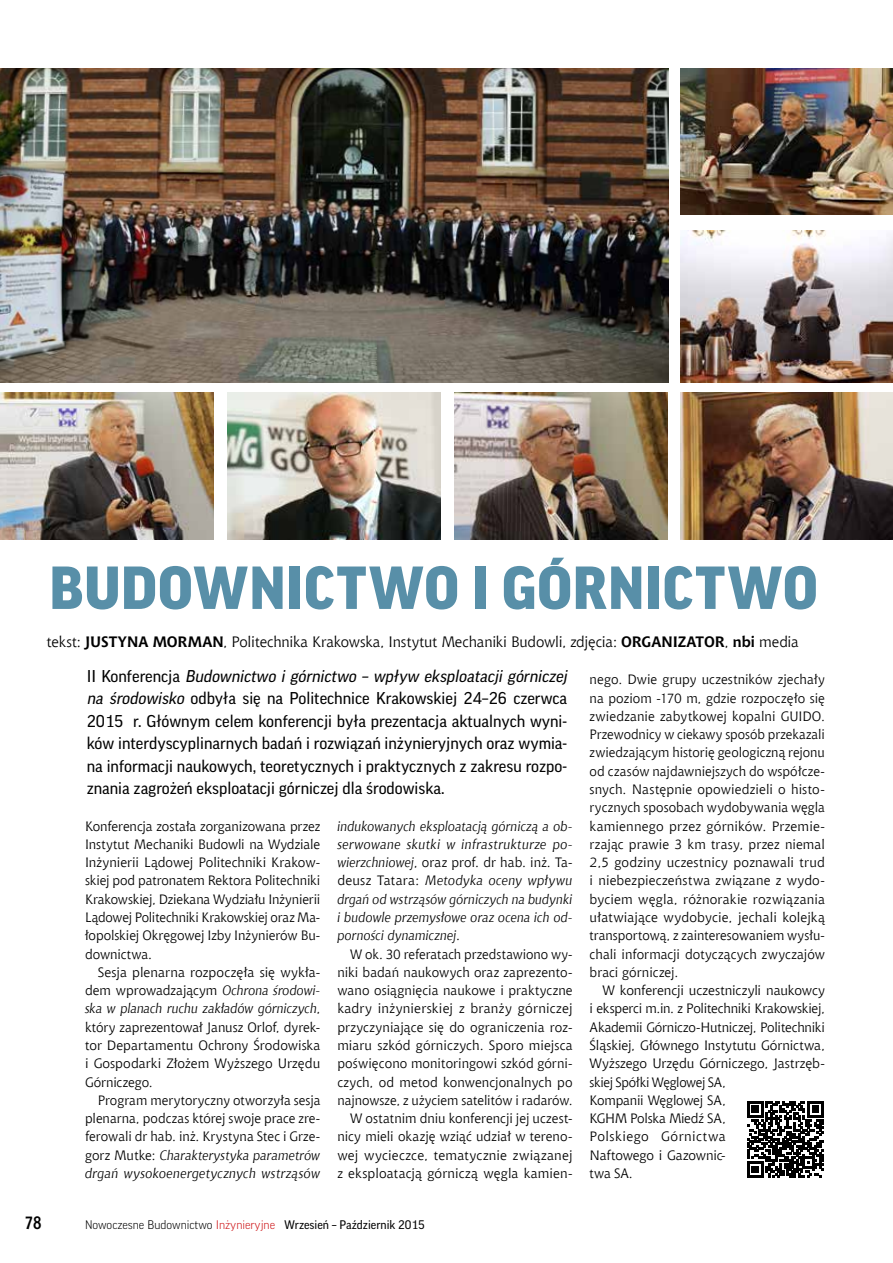
<style>
.page{position:relative;width:893px;height:1263px;background:#fff}
.page>*{position:absolute;margin:0;border:0;box-sizing:border-box;transform-origin:0 0}
.t1{font:900 58.5px "Good Pro";letter-spacing:.005em;color:#588fa8}
.t2{font:700 18px "Aerton Cnd EFN";color:#000}
.t3{font:16.5px/22.5px "Good Pro";color:#000;text-align:justify}
.t4{font:15px "Chianti EU";letter-spacing:-.01em;color:#000}
.t5{font:13.5px/18.3px "Chianti EU";color:#000;text-align:justify}
.t6{font:italic 13.5px/18.3px "Chianti EU";letter-spacing:.005em;color:#000;text-align:justify}
.t7{font:12px "Good Pro";color:#000}
.s1{font-weight:700}
.s2{font-style:italic}
.s3{font-style:normal}
.s4{font-weight:300}
.s5{font-weight:300;color:#cd1316}
</style>
<div class="page">
<img style="left:0;top:68px;width:669px;height:315px">
<svg style="left:747px;top:1101px;width:77px;height:77px"></svg>
<img style="left:0;top:393px;width:214px;height:146px">
<img style="left:228px;top:393px;width:212px;height:146px">
<img style="left:455px;top:393px;width:212px;height:146px">
<img style="left:681px;top:68px;width:212px;height:147px">
<img style="left:681px;top:230px;width:212px;height:153px">
<img style="left:681px;top:393px;width:212px;height:146px">
<h1 class="t1" style="left:49px;top:555px;width:770px">BUDOWNICTWO I GÓRNICTWO</h1>
<p class="t4" style="left:47px;top:633px;width:753px">tekst: <span class="s1">JUSTYNA MORMAN</span>, Politechnika Krakowska, Instytut Mechaniki Budowli, zdjęcia: <span class="s1">ORGANIZATOR</span>, <span class="s1">nbi</span> media</p>
<p class="t3" style="left:87px;top:665px;width:482px">I I K o n f e r e n cj a <span class="s2">Budownictwo i górnictwo – wpływ eksploatacj i górniczej na środowisko</span> odbyła się na Politechnice Krakowskiej 24–26 czerwca 2015 r. Głównym celem konferencji była prezentacja aktualnych wyni&shy;ków interdyscyplinarnych badań i rozwiązań inżynieryjnych oraz wymia&shy;na informacji naukowych, teoretycznych i praktycznych z zakresu rozpo&shy;znania zagrożeń eksploatacji górniczej dla środowiska.</p>
<p class="t5" style="left:85px;top:816px;width:237px">Konferencja została zorganizowana przez Instytut Mechaniki Budowli na Wydziale Inżynierii Lądowej Politechniki Krakow&shy;skiej pod patronatem Rektora Politechniki Krakowskiej, Dziekana Wydziału Inżynierii Lądowej Politechniki Krakowskiej oraz Ma&shy;łopolskiej Okręgowej Izby Inżynierów Bu&shy;downictwa.</p>
<p class="t5" style="left:85px;top:963px;width:237px;text-indent:13px">Sesja plenarna rozpoczęła się wykła&shy;dem wprowadzającym <span class="s2">Ochrona środowi&shy;ska w planach ruchu zakładów górniczych</span>, który zaprezentował Janusz Orlof, dyrek&shy;tor Departamentu Ochrony Środowiska i Gospodarki Złożem Wyższego Urzędu Górniczego.</p>
<p class="t5" style="left:85px;top:1091px;width:237px;text-indent:13px">Program merytoryczny otworzyła sesja plenarna, podczas której swoje prace zre&shy;ferowali dr hab. inż. Krystyna Stec i Grze&shy;gorz Mutke: <span class="s2">Charakterystyka parametrów drgań wysokoenergetycznych wstrząsów</span></p>
<p class="t6" style="left:337px;top:816px;width:237px">indukowanych eksploatacją górniczą a ob&shy;serwowane skutki w infrastrukturze po&shy;wierzchniowej<span class="s3">, oraz prof. dr hab. inż. Ta&shy;deusz Tatara:</span> Metodyka oceny wpływu drgań od wstrząsów górniczych na budynki i budowle przemysłowe oraz ocena ich od&shy;porności dynamicznej<span class="s3">.</span></p>
<p class="t5" style="left:337px;top:944px;width:237px;text-align:right">W ok. 30 referatach przedstawiono wy&shy;niki badań naukowych oraz zaprezento&shy;wano osiągnięcia naukowe i praktyczne kadry inżynierskiej z branży górniczej przyczyniające się do ograniczenia roz&shy;miaru szkód górniczych. Sporo miejsca poświęcono monitoringowi szkód górni&shy;czych, od metod konwencjonalnych po najnowsze, z użyciem satelitów i radarów.<br>W ostatnim dniu konferencji jej uczest&shy;nicy mieli okazję wziąć udział w tereno&shy;wej wycieczce, tematycznie związanej z eksploatacją górniczą węgla kamien-</p>
<h2 class="t2" style="left:25px;top:1212px;width:18px">78</h2>
<p class="t7" style="left:85px;top:1218px;width:341px"><span class="s4">Nowoczesne Budownictwo</span> <span class="s5">Inżynieryjne</span> Wrzesień – Październik 2015</p>
<p class="t5" style="left:590px;top:670px;width:237px">nego. Dwie grupy uczestników zjechały na poziom -170 m, gdzie rozpoczęło się zwiedzanie zabytkowej kopalni GUIDO.<br>Przewodnicy w ciekawy sposób przekazali zwiedzającym historię geologiczną rejonu od czasów najdawniejszych do współcze&shy;snych. Następnie opowiedzieli o histo&shy;rycznych sposobach wydobywania węgla kamiennego przez górników. Przemie&shy;rzając prawie 3 km trasy, przez niemal 2,5 godziny uczestnicy poznawali trud i niebezpieczeństwa związane z wydo&shy;byciem węgla, różnorakie rozwiązania ułatwiające wydobycie, jechali kolejką transportową, z zainteresowaniem wysłu&shy;chali informacji dotyczących zwyczajów braci górniczej.</p>
<p class="t5" style="left:590px;top:981px;width:237px;text-align:left;text-indent:13px">W konferencji uczestniczyli naukowcy i eksperci m.in. z Politechniki Krakowskiej,<br>Akademii Górniczo-Hutniczej, Politechniki<br>Śląskiej, Głównego Instytutu Górnictwa,<br>Wyższego Urzędu Górniczego, Jastrzęb&shy;skiej Spółki Węglowej SA,<br>Kompanii Węglowej SA,<br>KGHM Polska Miedź SA,<br>Polskiego Górnictwa<br>Naftowego i Gazownic-<br>twa SA.</p>
</div>
